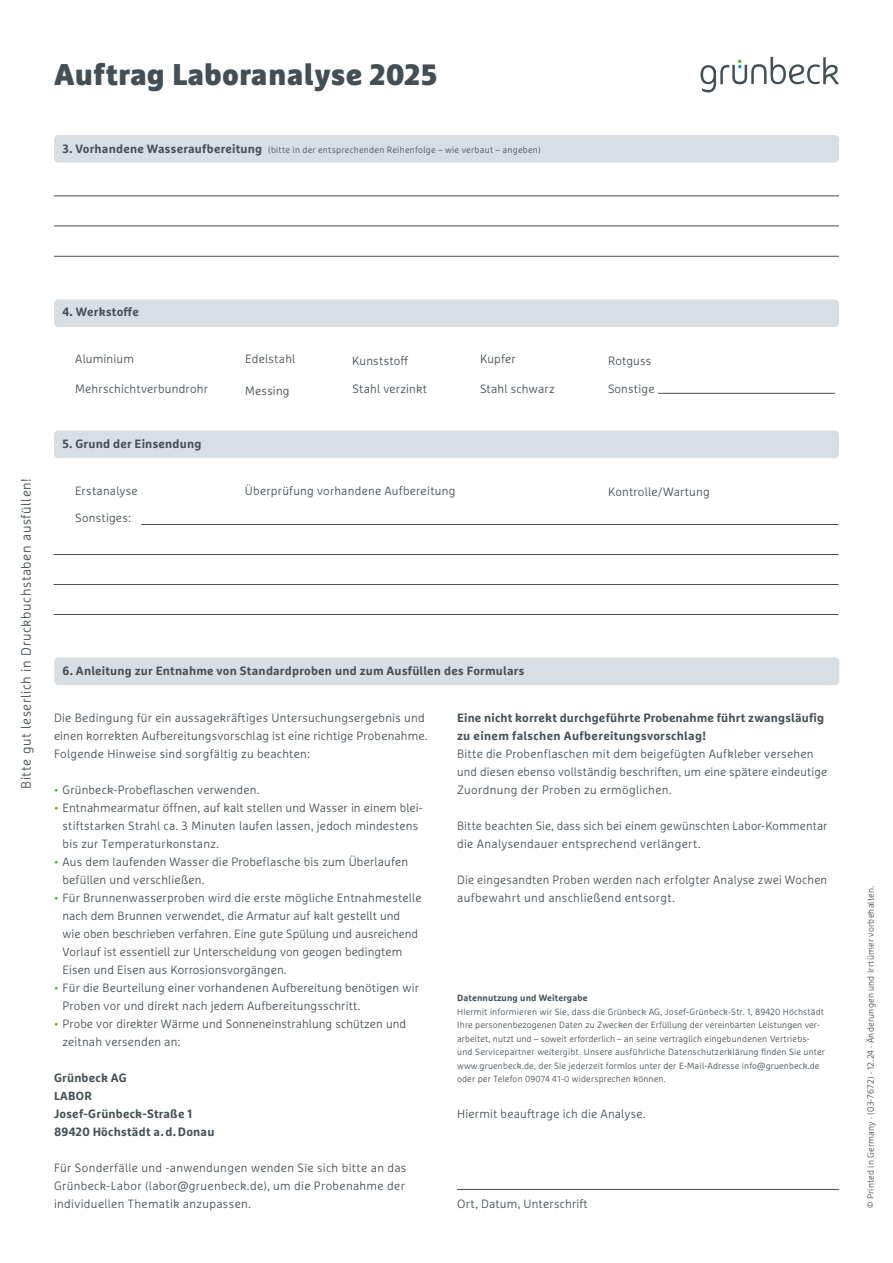
<style>
.page{position:relative;width:893px;height:1263px;background:#fff}
.page>*{position:absolute;margin:0;border:0;box-sizing:border-box;transform-origin:0 0}
.t1{font:900 30px "Marselis Pro";letter-spacing:.01em;color:#434f55}
.t2{font:300 13.5px "Marselis Pro";letter-spacing:.04em;color:#434f55}
.t3{font:300 12px/18px "Marselis Pro";letter-spacing:.015em;color:#434f55}
.t4{font:700 12px/18px "Marselis Pro";letter-spacing:.02em;color:#434f55}
.t5{font:700 11.7px "Marselis Pro";letter-spacing:.02em;color:#434f55}
.t6{font:300 9px/13.5px "Marselis Pro";letter-spacing:.015em;color:#434f55}
.t7{font:700 9px "Marselis Pro";letter-spacing:.015em;color:#434f55}
.s1{font-size:29.4px}
.s2{font-weight:700;font-size:12px}
.s3{color:#64b32c}
.s4{font-size:8.7px}
</style>
<div class="page">
<div style="left:54px;top:657px;width:785px;height:28px;background:#d8dee1;border-radius:4px"></div>
<div style="left:54px;top:430px;width:785px;height:28px;background:#d8dee1;border-radius:4px"></div>
<div style="left:54px;top:299px;width:785px;height:28px;background:#d8dee1;border-radius:4px"></div>
<div style="left:54px;top:135px;width:785px;height:28px;background:#d8dee1;border-radius:4px"></div>
<hr style="left:54px;top:196px;width:785px;height:1px;background:#434f55">
<hr style="left:54px;top:226px;width:785px;height:1px;background:#434f55">
<hr style="left:54px;top:256px;width:785px;height:1px;background:#434f55">
<hr style="left:658px;top:393px;width:177px;height:1px;background:#434f55">
<hr style="left:457px;top:1189px;width:382px;height:1px;background:#434f55">
<svg style="left:700px;top:57px;width:139px;height:35px"></svg>
<hr style="left:141px;top:524px;width:697px;height:1px;background:#434f55">
<hr style="left:54px;top:554px;width:784px;height:1px;background:#434f55">
<hr style="left:54px;top:584px;width:784px;height:1px;background:#434f55">
<hr style="left:54px;top:614px;width:784px;height:1px;background:#434f55">
<h1 class="t1" style="left:54px;top:55px;width:385px">Auftrag Laboranalyse <span class="s1">2025</span></h1>
<p class="t6" style="left:63px;top:143px;width:480px"><span class="s2">3. Vorhandene Wasseraufbereitung</span> (bitte in der entsprechenden Reihenfolge – wie verbaut – angeben)</p>
<p class="t2" style="left:18px;top:789px;width:312px;rotate:-90deg">Bitte gut leserlich in Druckbuchstaben ausfüllen!</p>
<p class="t4" style="left:63px;top:303px;width:78px">4. Werkstoffe</p>
<p class="t3" style="left:75px;top:350px;width:60px">Aluminium</p>
<p class="t3" style="left:245px;top:350px;width:52px">Edelstahl</p>
<p class="t3" style="left:352px;top:351px;width:58px">Kunststoff</p>
<p class="t3" style="left:480px;top:350px;width:37px">Kupfer</p>
<p class="t3" style="left:608px;top:351px;width:45px">Rotguss</p>
<p class="t3" style="left:75px;top:380px;width:134px">Mehrschichtverbundrohr</p>
<p class="t3" style="left:245px;top:381px;width:46px">Messing</p>
<p class="t3" style="left:353px;top:380px;width:76px">Stahl verzinkt</p>
<p class="t3" style="left:480px;top:380px;width:76px">Stahl schwarz</p>
<p class="t3" style="left:608px;top:380px;width:48px">Sonstige</p>
<p class="t4" style="left:63px;top:434px;width:141px">5. Grund der Einsendung</p>
<p class="t3" style="left:75px;top:481px;width:64px">Erstanalyse</p>
<p class="t3" style="left:245px;top:481px;width:212px">Überprüfung vorhandene Aufbereitung</p>
<p class="t3" style="left:608px;top:483px;width:103px">Kontrolle/Wartung</p>
<p class="t3" style="left:75px;top:509px;width:57px">Sonstiges:</p>
<p class="t4" style="left:63px;top:661px;width:463px">6. Anleitung zur Entnahme von Standardproben und zum Ausfüllen des Formulars</p>
<p class="t3" style="left:54px;top:708px;width:375px">Die Bedingung für ein aussagekräftiges Untersuchungsergebnis und einen korrekten Aufbereitungsvorschlag ist eine richtige Probenahme.<br>Folgende Hinweise sind sorgfältig zu beachten:</p>
<p class="t3" style="left:54px;top:780px;width:207px"><span class="s3">•</span> Grünbeck-Probeflaschen verwenden.</p>
<p class="t3" style="left:63px;top:798px;width:362px;text-indent:-9px"><span class="s3">•</span> Entnahmearmatur öffnen, auf kalt stellen und Wasser in einem blei&shy;stiftstarken Strahl ca. 3 Minuten laufen lassen, jedoch mindestens bis zur Temperaturkonstanz.</p>
<p class="t3" style="left:63px;top:852px;width:347px;text-indent:-9px"><span class="s3">•</span> Aus dem laufenden Wasser die Probeflasche bis zum Überlaufen befüllen und verschließen.</p>
<p class="t3" style="left:63px;top:888px;width:361px;text-indent:-9px"><span class="s3">•</span> Für Brunnenwasserproben wird die erste mögliche Entnahmestelle nach dem Brunnen verwendet, die Armatur auf kalt gestellt und<br>wie oben beschrieben verfahren. Eine gute Spülung und ausreichend Vorlauf ist essentiell zur Unterscheidung von geogen bedingtem Eisen und Eisen aus Korrosionsvorgängen.</p>
<p class="t3" style="left:63px;top:978px;width:358px;text-indent:-9px"><span class="s3">•</span> Für die Beurteilung einer vorhandenen Aufbereitung benötigen wir<br>Proben vor und direkt nach jedem Aufbereitungsschritt.</p>
<p class="t3" style="left:63px;top:1014px;width:345px;text-indent:-9px"><span class="s3">•</span> Probe vor direkter Wärme und Sonneneinstrahlung schützen und zeitnah versenden an:</p>
<p class="t4" style="left:54px;top:1068px;width:74px">Grünbeck AG</p>
<p class="t5" style="left:54px;top:1088px;width:39px">LABOR</p>
<p class="t4" style="left:54px;top:1104px;width:162px">Josef-Grünbeck-Straße 1<br>89420 Höchstädt a. d. Donau</p>
<p class="t3" style="left:54px;top:1158px;width:354px">Für Sonderfälle und -anwendungen wenden Sie sich bitte an das<br>Grünbeck-Labor (labor@gruenbeck.de), um die Probenahme der individuellen Thematik anzupassen.</p>
<p class="t4" style="left:457px;top:708px;width:368px">Eine nicht korrekt durchgeführte Probenahme führt zwangsläufig zu einem falschen Aufbereitungsvorschlag!</p>
<p class="t3" style="left:457px;top:744px;width:372px">Bitte die Probenflaschen mit dem beigefügten Aufkleber versehen und diesen ebenso vollständig beschriften, um eine spätere eindeutige<br>Zuordnung der Proben zu ermöglichen.</p>
<p class="t3" style="left:457px;top:816px;width:372px">Bitte beachten Sie, dass sich bei einem gewünschten Labor-Kommentar die Analysendauer entsprechend verlängert.</p>
<p class="t3" style="left:457px;top:870px;width:372px">Die eingesandten Proben werden nach erfolgter Analyse zwei Wochen aufbewahrt und anschließend entsorgt.</p>
<p class="t7" style="left:457px;top:992px;width:132px">Datennutzung und Weitergabe</p>
<p class="t6" style="left:457px;top:1005px;width:369px">Hiermit informieren wir Sie, dass die Grünbeck AG, Josef-Grünbeck-Str. 1, 89420 Höchstädt Ihre personenbezogenen Daten zu Zwecken der Erfüllung der vereinbarten Leistungen ver&shy;arbeitet, nutzt und – soweit erforderlich – an seine vertraglich eingebundenen Vertriebs&shy;und Servicepartner weitergibt. Unsere ausführliche Datenschutzerklärung finden Sie unter www.gruenbeck.de, der Sie jederzeit formlos unter der E-Mail-Adresse info@gruenbeck.de oder per Telefon <span class="s4">09074 41-0</span> widersprechen können.</p>
<p class="t3" style="left:457px;top:1104px;width:190px">Hiermit beauftrage ich die Analyse.</p>
<p class="t3" style="left:457px;top:1194px;width:132px">Ort, Datum, Unterschrift</p>
<p class="t6" style="left:864px;top:1208px;width:324px;rotate:-90deg">© Printed in Germany · (03-7672) · 12.24 · Änderungen und Irrtümer vorbehalten.</p>
</div>
